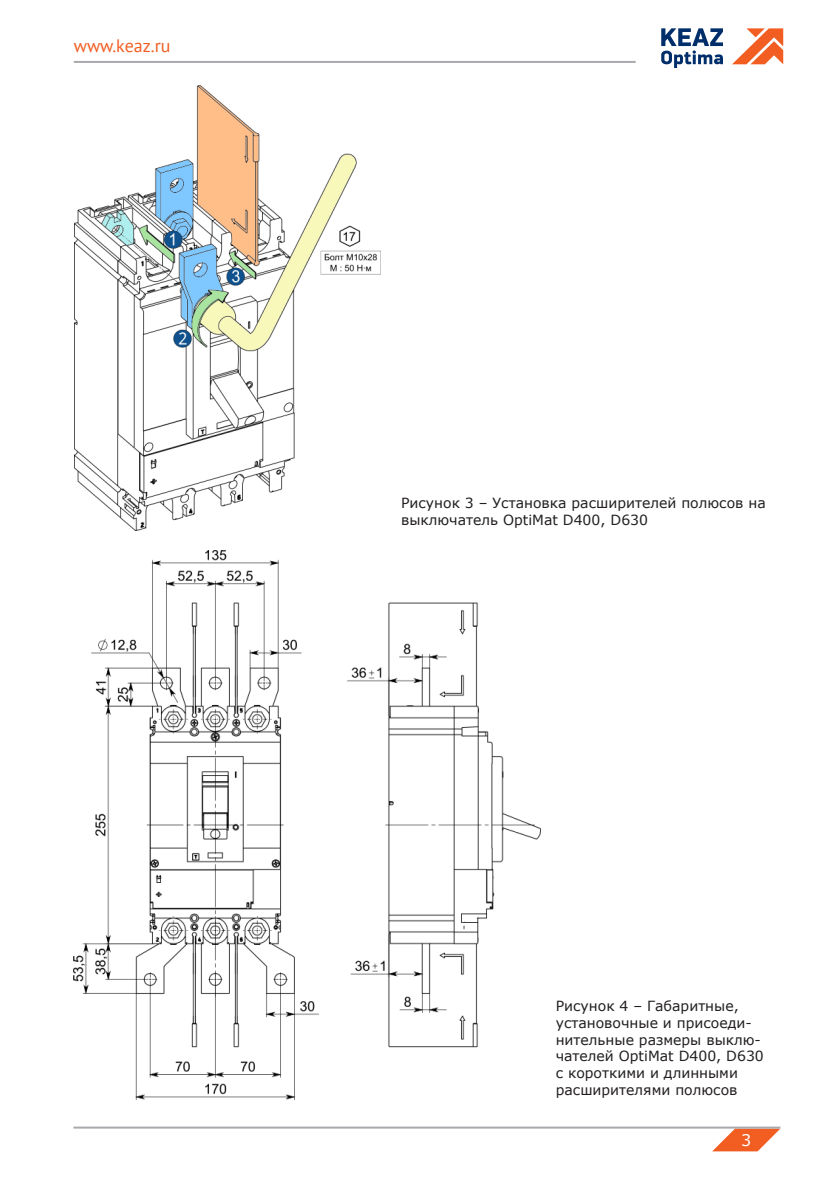
<style>
.page{position:relative;width:840px;height:1191px;background:#fff}
.page>*{position:absolute;margin:0;border:0;box-sizing:border-box;transform-origin:0 0}
.t1{font:18px "PT Sans";color:#f25d21}
.t2{font:16px "Verdana";color:#fff}
.t3{font:14px/16.8px "Verdana";color:#231f20}
</style>
<div class="page">
<hr style="left:74px;top:61px;width:561px;height:2px;background:#a8a9ad">
<svg style="left:732px;top:28px;width:50px;height:36px"></svg>
<svg style="left:661px;top:28px;width:61px;height:40px"></svg>
<svg style="left:711px;top:1128px;width:69px;height:23px"></svg>
<hr style="left:73px;top:1126px;width:707px;height:2px;background:#a8a9ad">
<img style="left:75px;top:85px;width:305px;height:445px">
<img style="left:74px;top:550px;width:466px;height:549px">
<p class="t1" style="left:74px;top:34px;width:98px">www.keaz.ru</p>
<p class="t3" style="left:401px;top:494px;width:366px">Рисунок 3 – Установка расширителей полюсов на выключатель OptiMat D400, D630</p>
<p class="t3" style="left:555px;top:997px;width:209px">Рисунок 4 – Габаритные, установочные и присоеди&shy;нительные размеры выклю&shy;чателей OptiMat D400, D630 с короткими и длинными расширителями полюсов</p>
<p class="t2" style="left:740px;top:1129px;width:12px">3</p>
</div>
